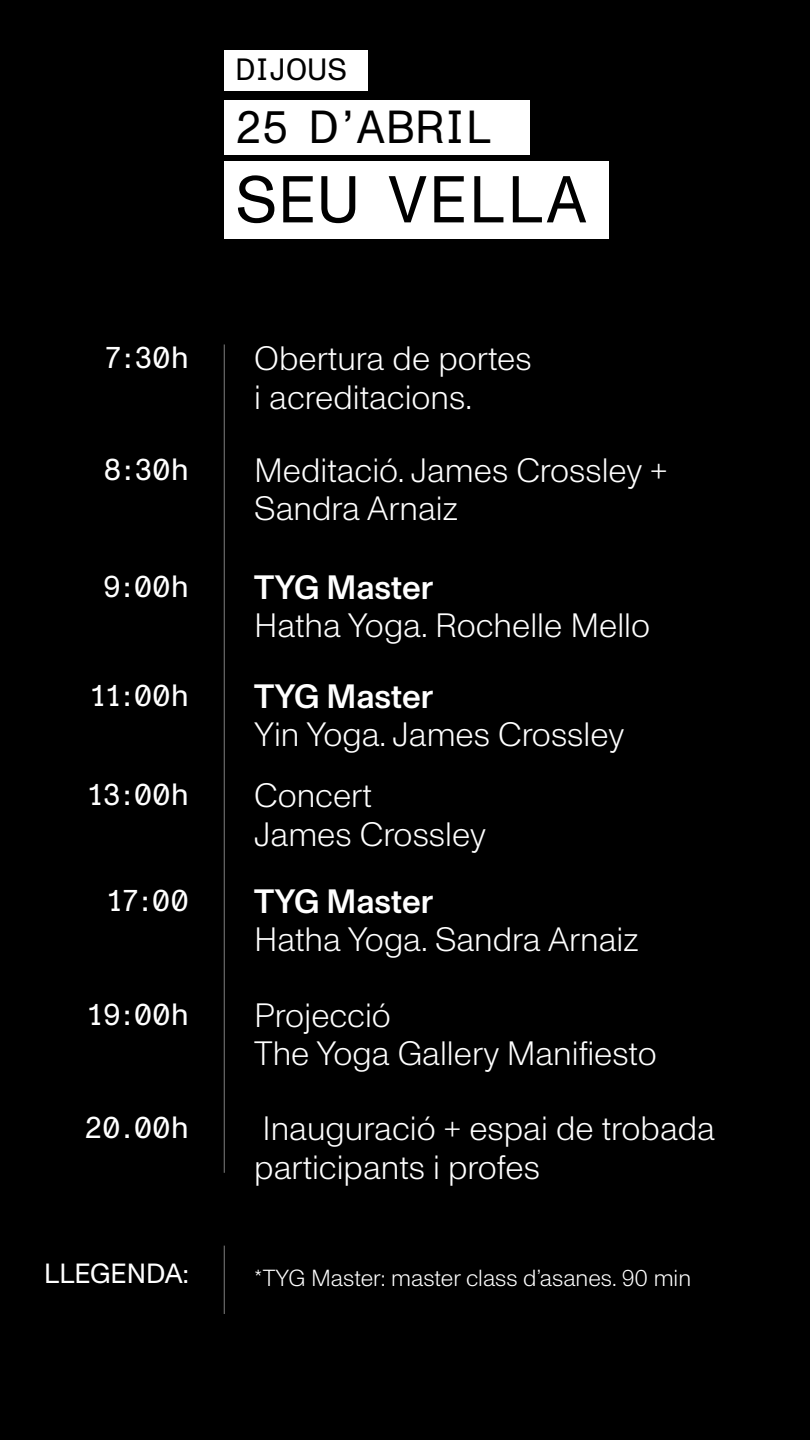
<style>
.page{position:relative;width:810px;height:1440px;background:#000}
.page>*{position:absolute;margin:0;border:0;box-sizing:border-box;transform-origin:0 0}
.t1{font:66px "ABC Monument Grotesk Semi Mono Unlicensed Trial Regular";color:#000}
.t2{font:46.35px "ABC Monument Grotesk Semi Mono Unlicensed Trial Regular";color:#000}
.t3{font:300 33.75px/38.2px "ABC Monument Grotesk Unlicensed Trial";color:#fff}
.t4{font:500 33.75px "ABC Monument Grotesk Unlicensed Trial";letter-spacing:-.005em;color:#fff}
.t5{font:30.75px "ABC Monument Grotesk Semi Mono Unlicensed Trial Regular";color:#fff}
.t6{font:30.75px "ABC Monument Grotesk Semi Mono Unlicensed Trial Regular";color:#000}
.t7{font:27.75px "ABC Monument Grotesk Unlicensed Trial";color:#fff}
.t8{font:300 23.25px "ABC Monument Grotesk Unlicensed Trial";color:#fff}
</style>
<div class="page">
<hr style="left:224px;top:1246px;width:1px;height:68px;background:#808080">
<div style="left:224px;top:50px;width:144px;height:41px;background:#fff"></div>
<div style="left:224px;top:100px;width:306px;height:54px;background:#fff"></div>
<hr style="left:224px;top:344px;width:1px;height:829px;background:#808080">
<div style="left:224px;top:161px;width:385px;height:77px;background:#fff"></div>
<p class="t6" style="left:235px;top:52px;width:113px">DIJOUS</p>
<h2 class="t2" style="left:235px;top:100px;width:258px">25 D’ABRIL</h2>
<h1 class="t1" style="left:235px;top:161px;width:354px">SEU VELLA</h1>
<p class="t5" style="left:105px;top:340px;width:86px">7:30h</p>
<p class="t3" style="left:254px;top:339px;width:279px">Obertura de portes i acreditacions.</p>
<p class="t5" style="left:103px;top:452px;width:87px">8:30h</p>
<p class="t3" style="left:254px;top:451px;width:415px">Meditació. James Crossley +<br>Sandra Arnaiz</p>
<p class="t5" style="left:103px;top:569px;width:88px">9:00h</p>
<p class="t5" style="left:91px;top:677px;width:100px">11:00h</p>
<p class="t4" style="left:254px;top:568px;width:181px">TYG Master</p>
<p class="t3" style="left:254px;top:606px;width:397px">Hatha Yoga. Rochelle Mello</p>
<p class="t4" style="left:254px;top:676px;width:181px">TYG Master</p>
<p class="t3" style="left:254px;top:715px;width:371px">Yin Yoga. James Crossley</p>
<p class="t5" style="left:88px;top:777px;width:103px">13:00h</p>
<p class="t3" style="left:254px;top:776px;width:233px">Concert<br>James Crossley</p>
<p class="t5" style="left:107px;top:883px;width:83px">17:00</p>
<p class="t4" style="left:254px;top:882px;width:181px">TYG Master</p>
<p class="t3" style="left:254px;top:920px;width:386px">Hatha Yoga. Sandra Arnaiz</p>
<p class="t5" style="left:88px;top:996px;width:103px">19:00h</p>
<p class="t3" style="left:254px;top:996px;width:404px">Projecció<br>The Yoga Gallery Manifiesto</p>
<p class="t5" style="left:85px;top:1110px;width:106px">20.00h</p>
<p class="t3" style="left:254px;top:1109px;width:462px">Inauguració + espai de trobada participants i profes</p>
<p class="t7" style="left:44px;top:1257px;width:146px">LLEGENDA:</p>
<p class="t8" style="left:254px;top:1264px;width:438px">*TYG Master: master class d’asanes. 90 min</p>
</div>
